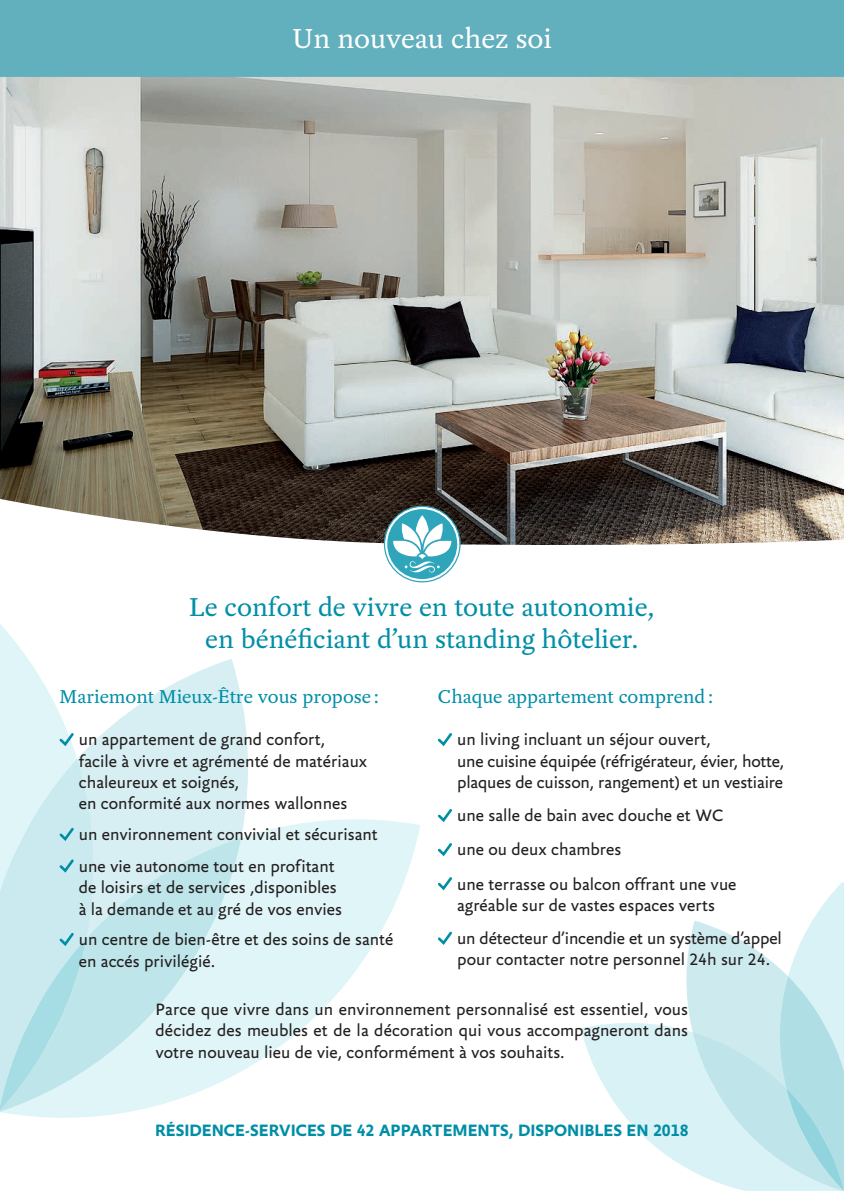
<style>
.page{position:relative;width:844px;height:1191px;background:#fff}
.page>*{position:absolute;margin:0;border:0;box-sizing:border-box;transform-origin:0 0}
.t1{font:29.75px "Yoga Pro";color:#fff}
.t2{font:28px/31.5px "Yoga Pro";color:#008ea7;text-align:center}
.t3{font:20.12px "Yoga Pro";color:#008ea7}
.t4{font:17.85px/21.3px "Yoga Sans Pro";color:#231f20}
.t5{font:700 17.85px "Yoga Sans Pro";color:#008ea7}
</style>
<div class="page">
<svg style="left:581px;top:1023px;width:102px;height:143px;fill:#d8f2f5"></svg>
<svg style="left:683px;top:882px;width:160px;height:309px"></svg>
<svg style="left:94px;top:659px;width:154px;height:155px;fill:#d7eff2"></svg>
<svg style="left:1px;top:814px;width:419px;height:304px;fill:#e0f5f7"></svg>
<svg style="left:0;top:837px;width:241px;height:275px;background:#d2eef1"></svg>
<img style="left:0;top:77px;width:843px;height:468px">
<svg style="left:384px;top:506px;width:76px;height:76px"></svg>
<div style="left:0;top:0;width:843px;height:77px;background:#62afbd"></div>
<svg style="left:438px;top:733px;width:14px;height:14px"></svg>
<svg style="left:438px;top:809px;width:14px;height:13px"></svg>
<svg style="left:438px;top:843px;width:14px;height:14px"></svg>
<svg style="left:438px;top:877px;width:14px;height:14px"></svg>
<svg style="left:438px;top:931px;width:14px;height:14px"></svg>
<svg style="left:0;top:624px;width:94px;height:487px;background:#d2edf1"></svg>
<h1 class="t1" style="left:292px;top:21px;width:261px">Un nouveau chez soi</h1>
<h2 class="t2" style="left:189px;top:591px;width:467px">Le confort de vivre en toute autonomie, en bénéficiant d’un standing hôtelier.</h2>
<p class="t3" style="left:60px;top:685px;width:321px">Mariemont Mieux-Être vous propose :</p>
<p class="t4" style="left:79px;top:729px;width:290px">un appartement de grand confort, facile à vivre et agrémenté de matériaux chaleureux et soignés,<br>en conformité aux normes wallonnes</p>
<p class="t4" style="left:79px;top:818px;width:300px;line-height:31.7px">un environnement convivial et sécurisant une vie autonome tout en profitant</p>
<p class="t4" style="left:79px;top:876px;width:264px">de loisirs et de services ,disponibles à la demande et au gré de vos envies</p>
<p class="t4" style="left:79px;top:928px;width:316px">un centre de bien-être et des soins de santé en accés privilégié.</p>
<p class="t3" style="left:438px;top:685px;width:277px">Chaque appartement comprend:</p>
<p class="t4" style="left:457px;top:729px;width:328px">un living incluant un séjour ouvert,<br>une cuisine équipée (réfrigérateur, évier, hotte, plaques de cuisson, rangement) et un vestiaire</p>
<p class="t4" style="left:457px;top:798px;width:281px;line-height:34.1px">une salle de bain avec douche et WC une ou deux chambres<br>une terrasse ou balcon offrant une vue</p>
<p class="t4" style="left:457px;top:888px;width:326px;line-height:33.2px">agréable sur de vastes espaces verts<br>un détecteur d’incendie et un système d’appel</p>
<p class="t4" style="left:457px;top:949px;width:314px">pour contacter notre personnel 24h sur 24.</p>
<p class="t4" style="left:155px;top:998px;width:534px;text-align:justify">Parce que vivre dans un environnement personnalisé est essentiel, vous décidez des meubles et de la décoration qui vous accompagneront dans votre nouveau lieu de vie, conformément à vos souhaits.</p>
<p class="t5" style="left:155px;top:1119px;width:535px">RÉSIDENCE-SERVICES DE 42 APPARTEMENTS, DISPONIBLES EN 2018</p>
</div>
